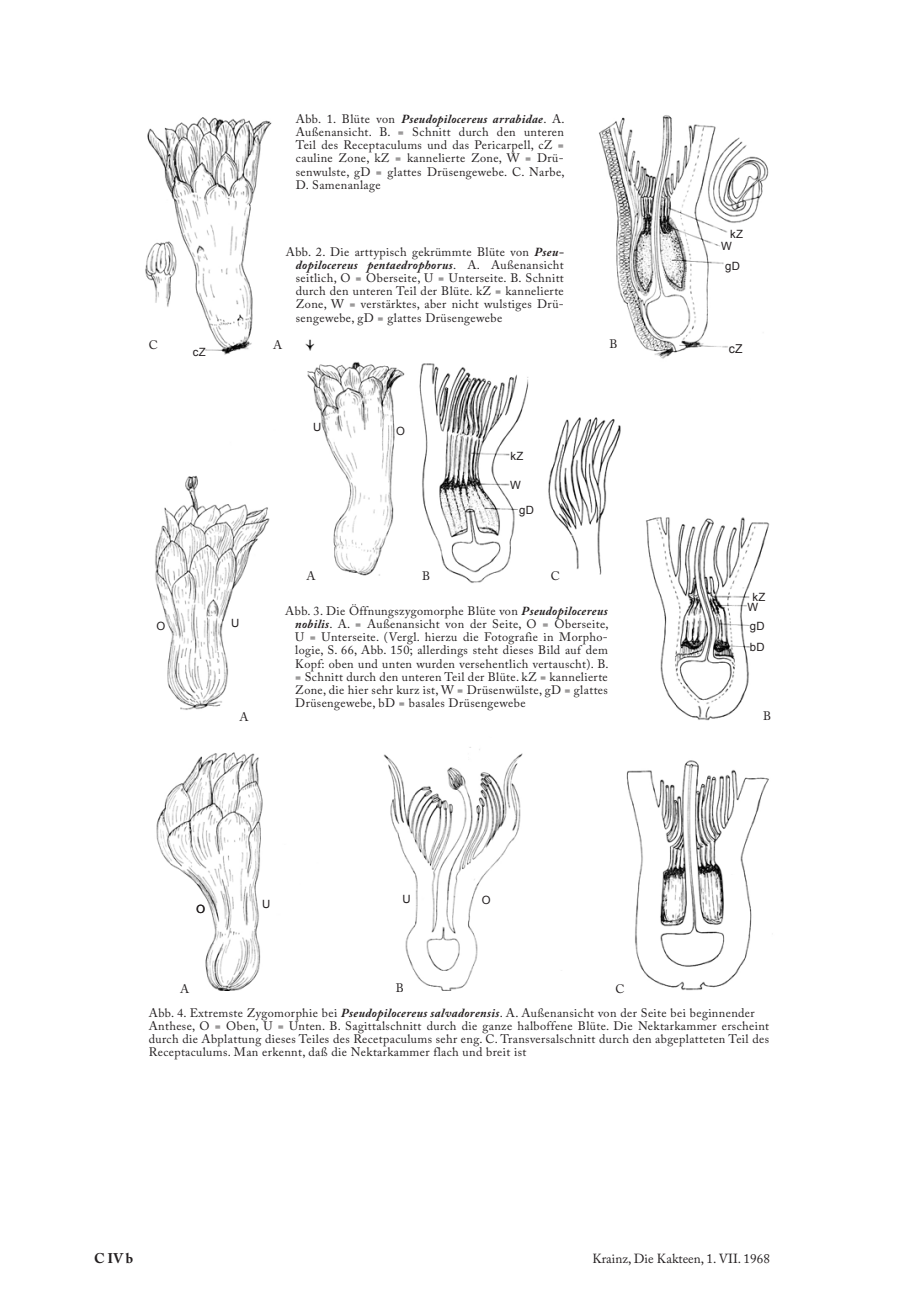
<style>
.page{position:relative;width:918px;height:1290px;background:#fff}
.page>*{position:absolute;margin:0;border:0;box-sizing:border-box;transform-origin:0 0}
.t1{font:700 14px "Adobe Caslon Pro";color:#231f20}
.t2{font:13.12px "Adobe Caslon Pro";color:#231f20}
.t3{font:12.25px/13.1px "Adobe Caslon Pro";letter-spacing:.03em;color:#231f20}
.t4{font:12.25px "Arial";color:#231f20}
.t5{font:11.38px/21.2px "Arial";letter-spacing:.03em;color:#231f20}
.s1{font-weight:700;font-style:italic}
</style>
<div class="page">
<img style="left:145px;top:115px;width:625px;height:875px">
<p class="t3" style="left:296px;top:112px;width:270px">Abb. 1. Blüte von <span class="s1">Pseudopilocereus arrabidae</span>. A.<br>Außenansicht. B. = Schnitt durch den unteren Teil des Receptaculums und das Pericarpell, cZ = cauline Zone, kZ = kannelierte Zone, W = Drü&shy;senwulste, gD = glattes Drüsengewebe. C. Narbe, D. Samenanlage</p>
<p class="t3" style="left:296px;top:245px;width:269px;text-align:justify;text-indent:-10px">Abb. 2. Die arttypisch gekrümmte Blüte von <span class="s1">Pseu&shy;dopilocereus pentaedrophorus</span>. A. Außenansicht seitlich, O = Oberseite, U = Unterseite. B. Schnitt durch den unteren Teil der Blüte. kZ = kannelierte Zone, W = verstärktes, aber nicht wulstiges Drü‑ sengewebe, gD = glattes Drüsengewebe</p>
<p class="t5" style="left:730px;top:223px;width:14px">kZ</p>
<p class="t5" style="left:721px;top:235px;width:12px">W</p>
<p class="t5" style="left:725px;top:255px;width:16px">gD</p>
<p class="t3" style="left:149px;top:338px;width:11px">C</p>
<p class="t3" style="left:273px;top:338px;width:11px">A</p>
<p class="t3" style="left:609px;top:337px;width:10px">B</p>
<p class="t5" style="left:193px;top:341px;width:14px">cZ</p>
<p class="t4" style="left:729px;top:341px;width:15px">cZ</p>
<p class="t5" style="left:157px;top:615px;width:10px">O</p>
<p class="t5" style="left:231px;top:612px;width:10px">U</p>
<p class="t3" style="left:240px;top:710px;width:11px">A</p>
<p class="t5" style="left:313px;top:416px;width:10px">U</p>
<p class="t5" style="left:396px;top:420px;width:10px">O</p>
<p class="t3" style="left:307px;top:569px;width:11px">A</p>
<p class="t3" style="left:422px;top:569px;width:10px">B</p>
<p class="t5" style="left:510px;top:445px;width:14px">kZ</p>
<p class="t5" style="left:510px;top:475px;width:12px">W</p>
<p class="t5" style="left:519px;top:500px;width:16px">gD</p>
<p class="t3" style="left:551px;top:569px;width:11px">C</p>
<p class="t3" style="left:295px;top:604px;width:315px;text-indent:-10px">Abb. 3. Die Öffnungszygomorphe Blüte von <span class="s1">Pseudopilocereus nobilis</span>. A. = Außenansicht von der Seite, O = Oberseite, U = Unterseite. (Vergl. hierzu die Fotografie in Morpho&shy;logie, S. 66, Abb. 150; allerdings steht dieses Bild auf dem Kopf: oben und unten wurden versehentlich vertauscht). B. = Schnitt durch den unteren Teil der Blüte. kZ = kannelierte Zone, die hier sehr kurz ist, W = Drüsenwülste, gD = glattes Drüsengewebe, bD = basales Drüsengewebe</p>
<p class="t5" style="left:196px;top:898px;width:10px">O</p>
<p class="t5" style="left:262px;top:893px;width:10px">U</p>
<p class="t5" style="left:402px;top:888px;width:10px">U</p>
<p class="t5" style="left:482px;top:889px;width:10px">O</p>
<p class="t3" style="left:180px;top:982px;width:11px">A</p>
<p class="t3" style="left:396px;top:981px;width:10px">B</p>
<p class="t3" style="left:615px;top:982px;width:11px">C</p>
<p class="t5" style="left:752px;top:586px;width:14px">kZ</p>
<p class="t5" style="left:750px;top:615px;width:16px">gD bD</p>
<p class="t5" style="left:747px;top:596px;width:12px">W</p>
<p class="t3" style="left:763px;top:709px;width:10px">B</p>
<p class="t3" style="left:149px;top:1006px;width:622px">Abb. 4. Extremste Zygomorphie bei <span class="s1">Pseudopilocereus salvadorensis</span>. A. Außenansicht von der Seite bei beginnender Anthese, O = Oben, U = Unten. B. Sagittalschnitt durch die ganze halboffene Blüte. Die Nektarkammer erscheint durch die Abplattung dieses Teiles des Recetpaculums sehr eng. C. Transversalschnitt durch den abgeplatteten Teil des Receptaculums. Man erkennt, daß die Nektarkammer flach und breit ist</p>
<p class="t1" style="left:94px;top:1250px;width:40px">C IV b</p>
<p class="t2" style="left:592px;top:1250px;width:179px">Krainz, Die Kakteen, 1. VII. 1968</p>
</div>
